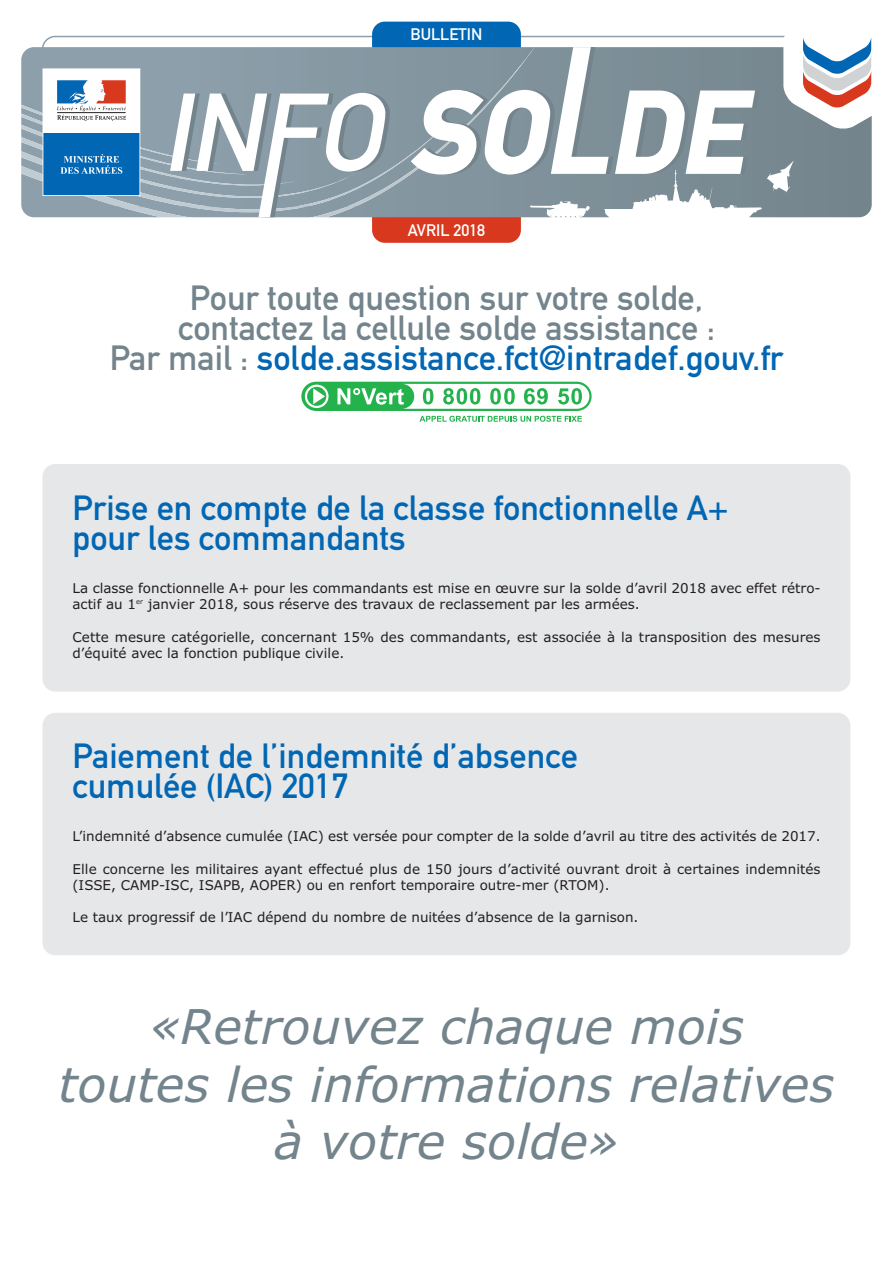
<style>
.page{position:relative;width:893px;height:1264px;background:#fff}
.page>*{position:absolute;margin:0;border:0;box-sizing:border-box;transform-origin:0 0}
.t1{font:italic 48px/57.6px "Verdana";color:#73848c;text-align:center}
.t2{font:34.5px/30px "DIN Mittelschrift";color:#73848c;text-align:center}
.t3{font:34.5px/30px "DIN Mittelschrift";color:#0166b3}
.t4{font:16.5px "DIN Mittelschrift";color:#fff}
.t5{font:13.5px/16.2px "Verdana";color:#231f20}
.s1{color:#0166b3}
</style>
<div class="page">
<svg style="left:42px;top:36px;width:330px;height:11px"></svg>
<div style="left:372px;top:204px;width:149px;height:39px;background:#d8381e;border-radius:13px"></div>
<div style="left:372px;top:22px;width:149px;height:38px;background:#0166b3;border-radius:13px"></div>
<svg style="left:161px;top:43px;width:360px;height:184px"></svg>
<svg style="left:21px;top:47px;width:390px;height:170px;background:#8ea0aa"></svg>
<svg style="left:170px;top:93px;width:221px;height:124px"></svg>
<svg style="left:411px;top:26px;width:461px;height:199px"></svg>
<svg style="left:43px;top:68px;width:97px;height:128px"></svg>
<div style="left:43px;top:464px;width:807px;height:227px;background:#e6e7e9;border-radius:13px"></div>
<div style="left:43px;top:713px;width:807px;height:242px;background:#e6e7e9;border-radius:13px"></div>
<svg style="left:301px;top:382px;width:291px;height:29px"></svg>
<svg style="left:305px;top:384px;width:24px;height:24px"></svg>
<svg style="left:337px;top:384px;width:252px;height:25px"></svg>
<svg style="left:420px;top:416px;width:162px;height:6px"></svg>
<p class="t4" style="left:411px;top:28px;width:73px">BULLETIN</p>
<p class="t4" style="left:408px;top:224px;width:79px">AVRIL 2018</p>
<h2 class="t2" style="left:110px;top:286px;width:675px">Pour toute question sur votre solde,<br>contactez la cellule solde assistance :<br>Par mail : <span class="s1">solde.assistance.fct@intradef.gouv.fr</span></h2>
<h2 class="t3" style="left:73px;top:496px;width:658px">Prise en compte de la classe fonctionnelle A+ pour les commandants</h2>
<p class="t5" style="left:73px;top:581px;width:750px">La classe fonctionnelle A+ pour les commandants est mise en œuvre sur la solde d’avril 2018 avec effet rétro&shy;actif au 1<sup>er</sup> janvier 2018, sous réserve des travaux de reclassement par les armées.</p>
<p class="t5" style="left:73px;top:629px;width:750px">Cette mesure catégorielle, concernant 15% des commandants, est associée à la transposition des mesures d’équité avec la fonction publique civile.</p>
<h2 class="t3" style="left:73px;top:744px;width:507px">Paiement de l’indemnité d’absence cumulée (IAC) 2017</h2>
<p class="t5" style="left:73px;top:829px;width:750px">L’indemnité d’absence cumulée (IAC) est versée pour compter de la solde d’avril au titre des activités de 2017.</p>
<p class="t5" style="left:73px;top:861px;width:750px">Elle concerne les militaires ayant effectué plus de 150 jours d’activité ouvrant droit à certaines indemnités (ISSE, CAMP-ISC, ISAPB, AOPER) ou en renfort temporaire outre-mer (RTOM).</p>
<p class="t5" style="left:73px;top:910px;width:567px">Le taux progressif de l’IAC dépend du nombre de nuitées d’absence de la garnison.</p>
<h1 class="t1" style="left:59px;top:998px;width:777px">«Retrouvez chaque mois<br>toutes les informations relatives à votre solde»</h1>
</div>
